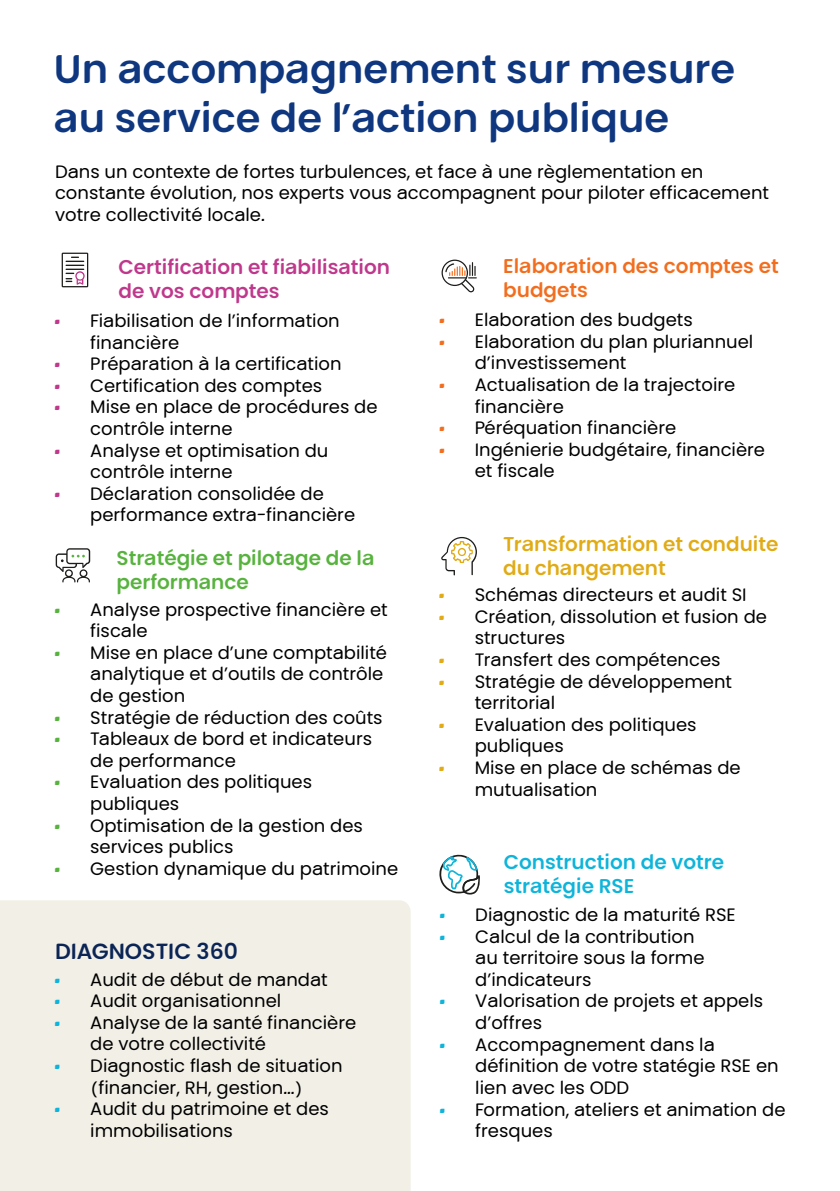
<style>
.page{position:relative;width:840px;height:1191px;background:#fff}
.page>*{position:absolute;margin:0;border:0;box-sizing:border-box;transform-origin:0 0}
.t1{font:700 40px/48px "PKF Global Sans";color:#0f3780}
.t2{font:700 22px "PKF Global Sans";color:#0a2555}
.t3{font:700 20px/24px "PKF Global Sans";color:#bf388c}
.t4{font:700 20px/24px "PKF Global Sans";color:#e1ab16}
.t5{font:700 20px/24px "PKF Global Sans";color:#57b33e}
.t6{font:700 20px/24px "PKF Global Sans";color:#0eb4da}
.t7{font:700 20px/24px "PKF Global Sans";color:#f26e1e}
.t8{font:18px/21.6px "PKF Global Sans";color:#000}
.s1{color:#bf388c}
.s2{color:#57b33e}
.s3{color:#0eb4da}
.s4{color:#f26e1e}
.s5{color:#e1ab16}
</style>
<div class="page">
<div style="left:0;top:900px;width:410px;height:291px;background:#f2efe7"></div>
<svg style="left:441px;top:537px;width:35px;height:38px"></svg>
<svg style="left:439px;top:854px;width:41px;height:40px"></svg>
<svg style="left:441px;top:259px;width:35px;height:33px"></svg>
<svg style="left:56px;top:548px;width:34px;height:34px"></svg>
<svg style="left:62px;top:253px;width:26px;height:34px"></svg>
<h1 class="t1" style="left:54px;top:45px;width:682px">Un accompagnement sur mesure au service de l’action publique</h1>
<p class="t8" style="left:55px;top:161px;width:715px">Dans un contexte de fortes turbulences, et face à une règlementation en constante évolution, nos experts vous accompagnent pour piloter efficacement votre collectivité locale.</p>
<p class="t3" style="left:118px;top:255px;width:273px">Certification et fiabilisation de vos comptes</p>
<p class="t8" style="left:90px;top:310px;width:251px;text-indent:-36px"><span class="s1">•</span> Fiabilisation de l’information financière</p>
<p class="t8" style="left:54px;top:353px;width:289px"><span class="s1">•</span> Préparation à la certification</p>
<p class="t8" style="left:54px;top:375px;width:269px"><span class="s1">•</span> Certification des comptes</p>
<p class="t8" style="left:90px;top:396px;width:289px;text-indent:-36px"><span class="s1">•</span> Mise en place de procédures de contrôle interne</p>
<p class="t8" style="left:90px;top:439px;width:239px;text-indent:-36px"><span class="s1">•</span> Analyse et optimisation du contrôle interne</p>
<p class="t8" style="left:90px;top:483px;width:266px;text-indent:-36px"><span class="s1">•</span> Déclaration consolidée de performance extra-financière</p>
<p class="t5" style="left:116px;top:546px;width:259px">Stratégie et pilotage de la performance</p>
<p class="t8" style="left:90px;top:598px;width:299px;text-indent:-36px"><span class="s2">•</span> Analyse prospective financière et fiscale</p>
<p class="t8" style="left:90px;top:642px;width:298px;text-indent:-36px"><span class="s2">•</span> Mise en place d’une comptabilité analytique et d’outils de contrôle de gestion</p>
<p class="t8" style="left:54px;top:706px;width:330px"><span class="s2">•</span> Stratégie de réduction des coûts</p>
<p class="t8" style="left:90px;top:728px;width:283px;text-indent:-36px"><span class="s2">•</span> Tableaux de bord et indicateurs de performance</p>
<p class="t8" style="left:90px;top:771px;width:223px;text-indent:-36px"><span class="s2">•</span> Evaluation des politiques publiques</p>
<p class="t8" style="left:90px;top:814px;width:274px;text-indent:-36px"><span class="s2">•</span> Optimisation de la gestion des services publics</p>
<p class="t8" style="left:54px;top:858px;width:345px"><span class="s2">•</span> Gestion dynamique du patrimoine</p>
<p class="t2" style="left:55px;top:938px;width:184px">DIAGNOSTIC 360</p>
<p class="t8" style="left:54px;top:968px;width:275px"><span class="s3">•</span> Audit de début de mandat</p>
<p class="t8" style="left:54px;top:990px;width:228px"><span class="s3">•</span> Audit organisationnel</p>
<p class="t8" style="left:90px;top:1011px;width:267px;text-indent:-36px"><span class="s3">•</span> Analyse de la santé financière de votre collectivité</p>
<p class="t8" style="left:54px;top:1055px;width:290px;text-align:center"><span class="s3">•</span> Diagnostic flash de situation (financier, RH, gestion...)</p>
<p class="t8" style="left:90px;top:1098px;width:240px;text-indent:-36px"><span class="s3">•</span> Audit du patrimoine et des immobilisations</p>
<p class="t7" style="left:503px;top:254px;width:277px">Elaboration des comptes et budgets</p>
<p class="t8" style="left:438px;top:309px;width:255px"><span class="s4">•</span> Elaboration des budgets</p>
<p class="t8" style="left:474px;top:331px;width:280px;text-indent:-36px"><span class="s4">•</span> Elaboration du plan pluriannuel d’investissement</p>
<p class="t8" style="left:474px;top:374px;width:262px;text-indent:-36px"><span class="s4">•</span> Actualisation de la trajectoire financière</p>
<p class="t8" style="left:438px;top:417px;width:239px"><span class="s4">•</span> Péréquation financière</p>
<p class="t8" style="left:474px;top:439px;width:291px;text-indent:-36px"><span class="s4">•</span> Ingénierie budgétaire, financière et fiscale</p>
<p class="t4" style="left:503px;top:532px;width:277px">Transformation et conduite du changement</p>
<p class="t8" style="left:438px;top:584px;width:309px"><span class="s5">•</span> Schémas directeurs et audit SI</p>
<p class="t8" style="left:474px;top:605px;width:293px;text-indent:-36px"><span class="s5">•</span> Création, dissolution et fusion de structures</p>
<p class="t8" style="left:438px;top:649px;width:283px"><span class="s5">•</span> Transfert des compétences</p>
<p class="t8" style="left:474px;top:670px;width:259px;text-indent:-36px"><span class="s5">•</span> Stratégie de développement territorial</p>
<p class="t8" style="left:474px;top:713px;width:223px;text-indent:-36px"><span class="s5">•</span> Evaluation des politiques publiques</p>
<p class="t8" style="left:474px;top:757px;width:267px;text-indent:-36px"><span class="s5">•</span> Mise en place de schémas de mutualisation</p>
<p class="t6" style="left:503px;top:850px;width:222px">Construction de votre stratégie RSE</p>
<p class="t8" style="left:439px;top:904px;width:298px"><span class="s3">•</span> Diagnostic de la maturité RSE</p>
<p class="t8" style="left:475px;top:925px;width:231px;text-indent:-36px"><span class="s3">•</span> Calcul de la contribution au territoire sous la forme d’indicateurs</p>
<p class="t8" style="left:475px;top:990px;width:289px;text-indent:-36px"><span class="s3">•</span> Valorisation de projets et appels d’offres</p>
<p class="t8" style="left:475px;top:1033px;width:305px;text-indent:-36px"><span class="s3">•</span> Accompagnement dans la définition de votre statégie RSE en lien avec les ODD</p>
<p class="t8" style="left:475px;top:1098px;width:311px;text-indent:-36px"><span class="s3">•</span> Formation, ateliers et animation de fresques</p>
</div>
